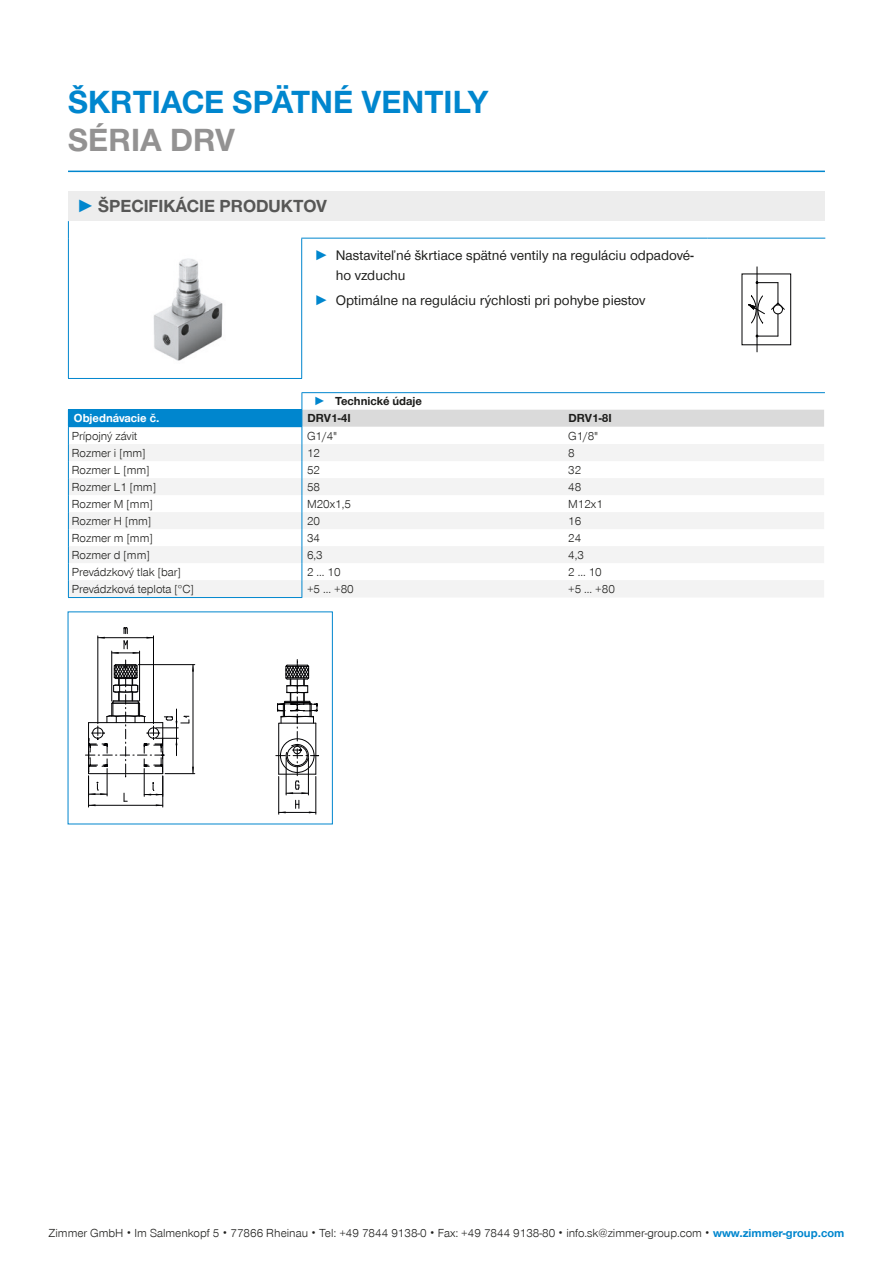
<style>
.page{position:relative;width:893px;height:1263px;background:#fff}
.page>*{position:absolute;margin:0;border:0;box-sizing:border-box;transform-origin:0 0}
.t1{font:700 33px "Zimmer Group Sans Global";color:#0086ce}
.t2{font:700 33px "Zimmer Group Sans Global";color:#939292}
.t3{font:700 18px "Zimmer Group Sans Global";color:#575756}
.t4{font:14.25px/19.2px "Zimmer Group Sans Global";color:#1d1d1b}
.t5{font:300 12px "Zimmer Group Sans Global";color:#1d1d1b}
.t6{font:700 12px "Zimmer Group Sans Global";color:#1d1d1b}
.t7{font:700 12px "Zimmer Group Sans Global";color:#fff}
.s1{font-family:"Zimmer Group Sans";color:#0086ce}
.s2{font-family:"Zimmer Group Sans";font-weight:700;color:#0086ce}
.s3{color:#0086ce}
.s4{font-weight:700;color:#0086ce}
</style>
<div class="page">
<hr style="left:68px;top:171px;width:757px;height:1px;background:#0086ce">
<svg style="left:67px;top:611px;width:266px;height:214px"></svg>
<div style="left:68px;top:191px;width:757px;height:30px;background:#ededed"></div>
<hr style="left:68px;top:238px;width:1px;height:140px;background:#0086ce">
<hr style="left:301px;top:238px;width:1px;height:140px;background:#0086ce">
<hr style="left:68px;top:378px;width:234px;height:1px;background:#0086ce">
<hr style="left:301px;top:238px;width:406px;height:1px;background:#0086ce">
<hr style="left:707px;top:238px;width:118px;height:1px;background:#0086ce">
<svg style="left:68px;top:221px;width:1px;height:17px"></svg>
<img style="left:153px;top:258px;width:70px;height:103px">
<hr style="left:757px;top:267px;width:1px;height:85px;background:#020203">
<svg style="left:741px;top:281px;width:44px;height:56px"></svg>
<div style="left:742px;top:274px;width:49px;height:71px;border:1px solid #020203"></div>
<div style="left:68px;top:410px;width:234px;height:17px;background:#0086ce"></div>
<svg style="left:69px;top:444px;width:233px;height:153px;fill:#f3f3f3"></svg>
<hr style="left:68px;top:597px;width:234px;height:1px;background:#0086ce">
<svg style="left:68px;top:427px;width:1px;height:170px"></svg>
<hr style="left:302px;top:392px;width:523px;height:1px;background:#0086ce">
<svg style="left:302px;top:393px;width:522px;height:204px"></svg>
<h1 class="t1" style="left:68px;top:83px;width:422px">ŠKRTIACE SPÄTNÉ VENTILY</h1>
<h1 class="t2" style="left:68px;top:120px;width:168px">SÉRIA DRV</h1>
<h2 class="t3" style="left:77px;top:195px;width:252px"><span class="s1">►</span> ŠPECIFIKÁCIE PRODUKTOV</h2>
<p class="t4" style="left:336px;top:246px;width:359px;text-indent:-21px"><span class="s2">►</span> Nastaviteľné škrtiace spätné ventily na reguláciu odpadové&shy;ho vzduchu</p>
<p class="t4" style="left:314px;top:291px;width:333px"><span class="s2">►</span> Optimálne na reguláciu rýchlosti pri pohybe piestov</p>
<p class="t6" style="left:314px;top:394px;width:110px"><span class="s3">►</span> Technické údaje</p>
<p class="t7" style="left:74px;top:411px;width:87px">Objednávacie č.</p>
<p class="t6" style="left:307px;top:411px;width:45px">DRV1-4I</p>
<p class="t6" style="left:568px;top:411px;width:45px">DRV1-8I</p>
<p class="t5" style="left:72px;top:428px;width:67px">Prípojný závit</p>
<p class="t5" style="left:307px;top:428px;width:31px">G1/4"</p>
<p class="t5" style="left:568px;top:428px;width:31px">G1/8"</p>
<p class="t5" style="left:72px;top:445px;width:75px">Rozmer i [mm]</p>
<p class="t5" style="left:307px;top:445px;width:15px">12</p>
<p class="t5" style="left:568px;top:445px;width:8px">8</p>
<p class="t5" style="left:72px;top:462px;width:79px">Rozmer L [mm]</p>
<p class="t5" style="left:307px;top:462px;width:15px">52</p>
<p class="t5" style="left:568px;top:462px;width:15px">32</p>
<p class="t5" style="left:72px;top:479px;width:86px">Rozmer L1 [mm]</p>
<p class="t5" style="left:307px;top:479px;width:15px">58</p>
<p class="t5" style="left:568px;top:479px;width:15px">48</p>
<p class="t5" style="left:72px;top:496px;width:82px">Rozmer M [mm]</p>
<p class="t5" style="left:307px;top:496px;width:46px">M20x1,5</p>
<p class="t5" style="left:568px;top:496px;width:36px">M12x1</p>
<p class="t5" style="left:72px;top:513px;width:81px">Rozmer H [mm]</p>
<p class="t5" style="left:307px;top:513px;width:15px">20</p>
<p class="t5" style="left:568px;top:513px;width:15px">16</p>
<p class="t5" style="left:72px;top:530px;width:82px">Rozmer m [mm]</p>
<p class="t5" style="left:307px;top:530px;width:15px">34</p>
<p class="t5" style="left:568px;top:530px;width:15px">24</p>
<p class="t5" style="left:72px;top:547px;width:79px">Rozmer d [mm]</p>
<p class="t5" style="left:307px;top:547px;width:17px">6,3</p>
<p class="t5" style="left:568px;top:547px;width:17px">4,3</p>
<p class="t5" style="left:72px;top:564px;width:111px">Prevádzkový tlak [bar]</p>
<p class="t5" style="left:307px;top:564px;width:35px">2 ... 10</p>
<p class="t5" style="left:568px;top:564px;width:35px">2 ... 10</p>
<p class="t5" style="left:72px;top:581px;width:124px">Prevádzková teplota [°C]</p>
<p class="t5" style="left:307px;top:581px;width:48px">+5 ... +80</p>
<p class="t5" style="left:568px;top:581px;width:48px">+5 ... +80</p>
<p class="t5" style="left:49px;top:1226px;width:797px">Zimmer GmbH ۰ Im Salmenkopf 5 ۰ 77866 Rheinau ۰ Tel: +49 7844 9138-0 ۰ Fax: +49 7844 9138-80 ۰ info.sk@zimmer-group.com ۰ <span class="s4">www.zimmer-group.com</span></p>
</div>
